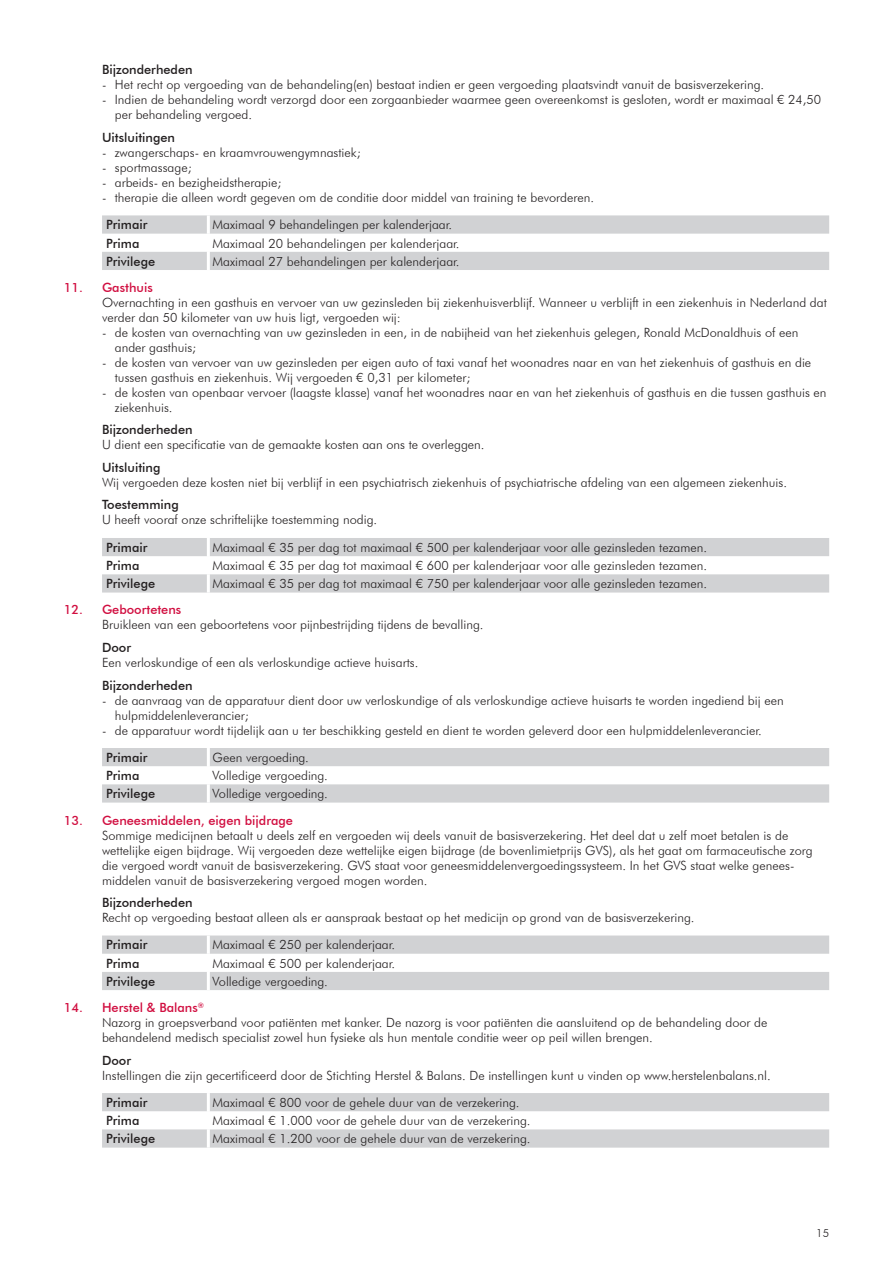
<style>
.page{position:relative;width:893px;height:1263px;background:#fff}
.page>*{position:absolute;margin:0;border:0;box-sizing:border-box;transform-origin:0 0}
.Subbody{font:300 12.75px/15px "Futura BT";color:#231f20}
.Opsomming_L2{font:300 12.75px/15px "Futura BT";color:#231f20}
.Tabel_-_Vergoeding{font:300 12.75px "Futura BT";color:#231f20}
.Tabel_-_Dekkingsname{font:500 12.75px "Futura BT";color:#231f20}
.Artikel_-_Subkop{font:500 12.75px "Futura BT";color:#231f20}
.t1{font:500 12.75px "Futura BT";color:#d10e40}
.t2{font:300 11.25px "Futura BT";color:#231f20}
</style>
<div class="page">
<svg style="left:102px;top:215px;width:727px;height:55px"></svg>
<hr style="left:207px;top:215px;width:3px;height:19px;background:#fff">
<hr style="left:207px;top:234px;width:3px;height:18px;background:#fff">
<hr style="left:207px;top:252px;width:3px;height:18px;background:#fff">
<svg style="left:102px;top:538px;width:727px;height:54px"></svg>
<hr style="left:207px;top:538px;width:3px;height:18px;background:#fff">
<hr style="left:207px;top:556px;width:3px;height:18px;background:#fff">
<hr style="left:207px;top:574px;width:3px;height:18px;background:#fff">
<svg style="left:102px;top:748px;width:727px;height:54px"></svg>
<hr style="left:207px;top:748px;width:3px;height:18px;background:#fff">
<hr style="left:207px;top:766px;width:3px;height:18px;background:#fff">
<hr style="left:207px;top:784px;width:3px;height:18px;background:#fff">
<svg style="left:102px;top:935px;width:727px;height:55px"></svg>
<hr style="left:207px;top:935px;width:3px;height:19px;background:#fff">
<hr style="left:207px;top:954px;width:3px;height:18px;background:#fff">
<hr style="left:207px;top:972px;width:3px;height:18px;background:#fff">
<svg style="left:102px;top:1093px;width:727px;height:54px"></svg>
<hr style="left:207px;top:1093px;width:3px;height:18px;background:#fff">
<hr style="left:207px;top:1111px;width:3px;height:18px;background:#fff">
<hr style="left:207px;top:1129px;width:3px;height:18px;background:#fff">
<p class="Artikel_-_Subkop" style="left:102px;top:62px;width:92px">Bijzonderheden</p>
<p class="Opsomming_L2" style="left:102px;top:77px;width:663px">- Het recht op vergoeding van de behandeling(en) bestaat indien er geen vergoeding plaatsvindt vanuit de basisverzekering.</p>
<p class="Opsomming_L2" style="left:115px;top:92px;width:708px;text-indent:-13px">- Indien de behandeling wordt verzorgd door een zorgaanbieder waarmee geen overeenkomst is gesloten, wordt er maximaal € 24,50 per behandeling vergoed.</p>
<p class="Artikel_-_Subkop" style="left:102px;top:130px;width:75px">Uitsluitingen</p>
<p class="Opsomming_L2" style="left:102px;top:145px;width:260px">- zwangerschaps- en kraamvrouwengymnastiek;</p>
<p class="Opsomming_L2" style="left:102px;top:160px;width:91px">- sportmassage;</p>
<p class="Opsomming_L2" style="left:102px;top:175px;width:181px">- arbeids- en bezigheidstherapie;</p>
<p class="Opsomming_L2" style="left:102px;top:190px;width:494px">- therapie die alleen wordt gegeven om de conditie door middel van training te bevorderen.</p>
<p class="Tabel_-_Dekkingsname" style="left:106px;top:217px;width:43px">Primair</p>
<p class="Tabel_-_Vergoeding" style="left:213px;top:217px;width:241px">Maximaal 9 behandelingen per kalenderjaar.</p>
<p class="Tabel_-_Dekkingsname" style="left:106px;top:235px;width:35px">Prima</p>
<p class="Tabel_-_Vergoeding" style="left:213px;top:235px;width:249px">Maximaal 20 behandelingen per kalenderjaar.</p>
<p class="Tabel_-_Dekkingsname" style="left:106px;top:253px;width:50px">Privilege</p>
<p class="Tabel_-_Vergoeding" style="left:213px;top:253px;width:249px">Maximaal 27 behandelingen per kalenderjaar.</p>
<p class="t1" style="left:64px;top:280px;width:90px">11. Gasthuis</p>
<p class="Subbody" style="left:102px;top:295px;width:726px">Overnachting in een gasthuis en vervoer van uw gezinsleden bij ziekenhuisverblijf. Wanneer u verblijft in een ziekenhuis in Nederland dat verder dan 50 kilometer van uw huis ligt, vergoeden wij:</p>
<p class="Opsomming_L2" style="left:115px;top:325px;width:685px;text-indent:-13px">- de kosten van overnachting van uw gezinsleden in een, in de nabijheid van het ziekenhuis gelegen, Ronald McDonaldhuis of een ander gasthuis;</p>
<p class="Opsomming_L2" style="left:115px;top:355px;width:698px;text-indent:-13px">- de kosten van vervoer van uw gezinsleden per eigen auto of taxi vanaf het woonadres naar en van het ziekenhuis of gasthuis en die tussen gasthuis en ziekenhuis. Wij vergoeden € 0,31 per kilometer;</p>
<p class="Opsomming_L2" style="left:115px;top:385px;width:713px;text-indent:-13px">- de kosten van openbaar vervoer (laagste klasse) vanaf het woonadres naar en van het ziekenhuis of gasthuis en die tussen gasthuis en ziekenhuis.</p>
<p class="Artikel_-_Subkop" style="left:102px;top:422px;width:92px">Bijzonderheden</p>
<p class="Subbody" style="left:102px;top:437px;width:384px">U dient een specificatie van de gemaakte kosten aan ons te overleggen.</p>
<p class="Artikel_-_Subkop" style="left:102px;top:460px;width:60px">Uitsluiting</p>
<p class="Subbody" style="left:102px;top:475px;width:686px">Wij vergoeden deze kosten niet bij verblijf in een psychiatrisch ziekenhuis of psychiatrische afdeling van een algemeen ziekenhuis.</p>
<p class="Artikel_-_Subkop" style="left:102px;top:497px;width:78px">Toestemming</p>
<p class="Subbody" style="left:102px;top:512px;width:277px">U heeft vooraf onze schriftelijke toestemming nodig.</p>
<p class="Tabel_-_Dekkingsname" style="left:106px;top:540px;width:43px">Primair</p>
<p class="Tabel_-_Vergoeding" style="left:213px;top:540px;width:496px">Maximaal € 35 per dag tot maximaal € 500 per kalenderjaar voor alle gezinsleden tezamen.</p>
<p class="Tabel_-_Dekkingsname" style="left:106px;top:558px;width:35px">Prima</p>
<p class="Tabel_-_Vergoeding" style="left:213px;top:558px;width:496px">Maximaal € 35 per dag tot maximaal € 600 per kalenderjaar voor alle gezinsleden tezamen.</p>
<p class="Tabel_-_Dekkingsname" style="left:106px;top:576px;width:50px">Privilege</p>
<p class="Tabel_-_Vergoeding" style="left:213px;top:576px;width:496px">Maximaal € 35 per dag tot maximaal € 750 per kalenderjaar voor alle gezinsleden tezamen.</p>
<p class="t1" style="left:64px;top:602px;width:119px">12. Geboortetens</p>
<p class="Subbody" style="left:102px;top:617px;width:383px">Bruikleen van een geboortetens voor pijnbestrijding tijdens de bevalling.</p>
<p class="Artikel_-_Subkop" style="left:102px;top:640px;width:31px">Door</p>
<p class="Subbody" style="left:102px;top:655px;width:318px">Een verloskundige of een als verloskundige actieve huisarts.</p>
<p class="Artikel_-_Subkop" style="left:102px;top:677px;width:92px">Bijzonderheden</p>
<p class="Opsomming_L2" style="left:115px;top:692px;width:670px;text-indent:-13px">- de aanvraag van de apparatuur dient door uw verloskundige of als verloskundige actieve huisarts te worden ingediend bij een hulpmiddelenleverancier;</p>
<p class="Opsomming_L2" style="left:102px;top:722px;width:661px">- de apparatuur wordt tijdelijk aan u ter beschikking gesteld en dient te worden geleverd door een hulpmiddelenleverancier.</p>
<p class="Tabel_-_Dekkingsname" style="left:106px;top:750px;width:43px">Primair</p>
<p class="Tabel_-_Vergoeding" style="left:213px;top:750px;width:98px">Geen vergoeding.</p>
<p class="Tabel_-_Dekkingsname" style="left:106px;top:768px;width:35px">Prima</p>
<p class="Tabel_-_Vergoeding" style="left:213px;top:768px;width:117px">Volledige vergoeding.</p>
<p class="Tabel_-_Dekkingsname" style="left:106px;top:786px;width:50px">Privilege</p>
<p class="Tabel_-_Vergoeding" style="left:213px;top:786px;width:117px">Volledige vergoeding.</p>
<p class="t1" style="left:64px;top:812px;width:231px">13. Geneesmiddelen, eigen bijdrage</p>
<p class="Subbody" style="left:102px;top:827px;width:712px">Sommige medicijnen betaalt u deels zelf en vergoeden wij deels vanuit de basisverzekering. Het deel dat u zelf moet betalen is de wettelijke eigen bijdrage. Wij vergoeden deze wettelijke eigen bijdrage (de bovenlimietprijs GVS), als het gaat om farmaceutische zorg die vergoed wordt vanuit de basisverzekering. GVS staat voor geneesmiddelenvergoedingssysteem. In het GVS staat welke genees&shy;middelen vanuit de basisverzekering vergoed mogen worden.</p>
<p class="Artikel_-_Subkop" style="left:102px;top:895px;width:92px">Bijzonderheden</p>
<p class="Subbody" style="left:102px;top:910px;width:594px">Recht op vergoeding bestaat alleen als er aanspraak bestaat op het medicijn op grond van de basisverzekering.</p>
<p class="Tabel_-_Dekkingsname" style="left:106px;top:937px;width:43px">Primair</p>
<p class="Tabel_-_Vergoeding" style="left:213px;top:937px;width:184px">Maximaal € 250 per kalenderjaar.</p>
<p class="Tabel_-_Dekkingsname" style="left:106px;top:955px;width:35px">Prima</p>
<p class="Tabel_-_Vergoeding" style="left:213px;top:955px;width:184px">Maximaal € 500 per kalenderjaar.</p>
<p class="Tabel_-_Dekkingsname" style="left:106px;top:973px;width:50px">Privilege</p>
<p class="Tabel_-_Vergoeding" style="left:213px;top:973px;width:117px">Volledige vergoeding.</p>
<p class="t1" style="left:64px;top:1000px;width:142px">14. Herstel &amp; Balans<sup>®</sup></p>
<p class="Subbody" style="left:102px;top:1015px;width:667px">Nazorg in groepsverband voor patiënten met kanker. De nazorg is voor patiënten die aansluitend op de behandeling door de behandelend medisch specialist zowel hun fysieke als hun mentale conditie weer op peil willen brengen.</p>
<p class="Artikel_-_Subkop" style="left:102px;top:1052px;width:31px">Door</p>
<p class="Opsomming_L2" style="left:102px;top:1067px;width:670px">Instellingen die zijn gecertificeerd door de Stichting Herstel &amp; Balans. De instellingen kunt u vinden op www.herstelenbalans.nl.</p>
<p class="Tabel_-_Dekkingsname" style="left:106px;top:1095px;width:43px">Primair</p>
<p class="Tabel_-_Vergoeding" style="left:213px;top:1095px;width:308px">Maximaal € 800 voor de gehele duur van de verzekering.</p>
<p class="Tabel_-_Dekkingsname" style="left:106px;top:1113px;width:35px">Prima</p>
<p class="Tabel_-_Vergoeding" style="left:213px;top:1113px;width:319px">Maximaal € 1.000 voor de gehele duur van de verzekering.</p>
<p class="Tabel_-_Dekkingsname" style="left:106px;top:1131px;width:50px">Privilege</p>
<p class="Tabel_-_Vergoeding" style="left:213px;top:1131px;width:319px">Maximaal € 1.200 voor de gehele duur van de verzekering.</p>
<p class="t2" style="left:816px;top:1226px;width:14px">15</p>
</div>
